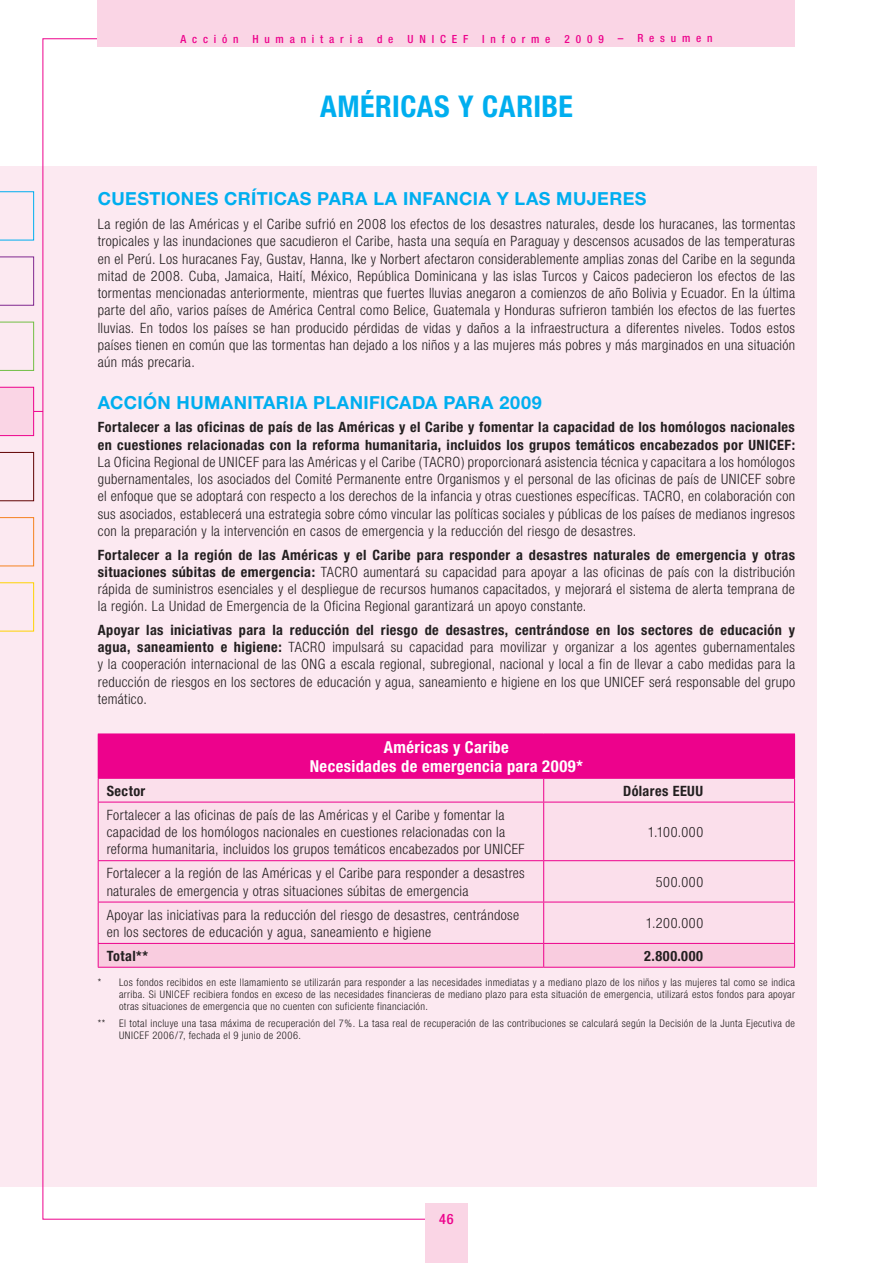
<style>
.page{position:relative;width:893px;height:1263px;background:#fff}
.page>*{position:absolute;margin:0;border:0;box-sizing:border-box;transform-origin:0 0}
.t1{font:700 condensed 30px "Helvetica Neue";letter-spacing:.015em;color:#00aeef}
.t2{font:700 18px "Helvetica Neue";letter-spacing:.025em;color:#00aeef}
.t3{font:700 condensed 16.5px/18.8px "Helvetica Neue";letter-spacing:.025em;color:#fff;text-align:center}
.t4{font:300 condensed 14.25px/17.2px "Helvetica Neue";letter-spacing:.02em;color:#231f20;text-align:justify}
.t5{font:700 condensed 14.25px/17.2px "Helvetica Neue";letter-spacing:.03em;color:#231f20}
.t6{font:500 condensed 14.25px "Helvetica Neue";color:#ed028c}
.t7{font:500 condensed 11.25px "Helvetica Neue";letter-spacing:.515em;color:#ed028c}
.t8{font:300 condensed 10.5px/12px "Helvetica Neue";letter-spacing:.035em;color:#231f20;text-align:justify}
.s1{font-weight:700}
</style>
<div class="page">
<div style="left:0;top:166px;width:816px;height:1020px;background:#fce9f1"></div>
<svg style="left:42px;top:38px;width:407px;height:1182px"></svg>
<div style="left:425px;top:1203px;width:43px;height:60px;background:#fad5e5"></div>
<div style="left:98px;top:0;width:697px;height:47px;background:#fad5e5"></div>
<svg style="left:0;top:191px;width:34px;height:49px"></svg>
<svg style="left:0;top:322px;width:34px;height:49px"></svg>
<svg style="left:0;top:452px;width:34px;height:49px"></svg>
<svg style="left:0;top:257px;width:34px;height:49px"></svg>
<svg style="left:0;top:387px;width:43px;height:49px"></svg>
<svg style="left:0;top:517px;width:34px;height:49px"></svg>
<svg style="left:0;top:582px;width:34px;height:49px"></svg>
<div style="left:98px;top:734px;width:697px;height:44px;background:#ed028c"></div>
<div style="left:99px;top:779px;width:695px;height:164px;background:#fbdfeb"></div>
<hr style="left:98px;top:733px;width:446px;height:1px;background:#ed028c">
<hr style="left:544px;top:733px;width:251px;height:1px;background:#ed028c">
<hr style="left:98px;top:778px;width:446px;height:1px;background:#ed028c">
<svg style="left:98px;top:779px;width:1px;height:23px"></svg>
<hr style="left:544px;top:778px;width:251px;height:1px;background:#ed028c">
<svg style="left:543px;top:779px;width:1px;height:23px"></svg>
<svg style="left:794px;top:779px;width:1px;height:23px"></svg>
<hr style="left:98px;top:802px;width:446px;height:1px;background:#ed028c">
<hr style="left:98px;top:802px;width:1px;height:58px;background:#ed028c">
<hr style="left:544px;top:802px;width:251px;height:1px;background:#ed028c">
<hr style="left:543px;top:802px;width:1px;height:58px;background:#ed028c">
<hr style="left:794px;top:802px;width:1px;height:58px;background:#ed028c">
<hr style="left:98px;top:860px;width:446px;height:1px;background:#ed028c">
<hr style="left:98px;top:861px;width:1px;height:41px;background:#ed028c">
<hr style="left:544px;top:860px;width:251px;height:1px;background:#ed028c">
<hr style="left:543px;top:861px;width:1px;height:41px;background:#ed028c">
<hr style="left:794px;top:861px;width:1px;height:41px;background:#ed028c">
<hr style="left:98px;top:902px;width:446px;height:1px;background:#ed028c">
<hr style="left:98px;top:902px;width:1px;height:41px;background:#ed028c">
<hr style="left:544px;top:902px;width:251px;height:1px;background:#ed028c">
<hr style="left:543px;top:902px;width:1px;height:41px;background:#ed028c">
<hr style="left:794px;top:902px;width:1px;height:41px;background:#ed028c">
<svg style="left:98px;top:943px;width:697px;height:24px;background:#f8c1da"></svg>
<hr style="left:98px;top:967px;width:446px;height:1px;background:#ed028c">
<hr style="left:544px;top:967px;width:251px;height:1px;background:#ed028c">
<p class="t7" style="left:180px;top:32px;width:534px">Acción Humanitaria de UNICEF Informe 2009 – Resumen</p>
<h1 class="t1" style="left:320px;top:88px;width:254px">AMéRICAS Y CARIBE</h1>
<p class="t2" style="left:98px;top:188px;width:52px">CUESTION</p>
<p class="t2" style="left:195px;top:188px;width:42px">ES CRÍTICAS</p>
<p class="t2" style="left:317px;top:188px;width:14px">PARA</p>
<p class="t2" style="left:373px;top:188px;width:42px">LA INFANCIA</p>
<p class="t2" style="left:497px;top:188px;width:31px">Y LAS</p>
<p class="t2" style="left:556px;top:188px;width:91px">MUJERES</p>
<p class="t4" style="left:98px;top:215px;width:699px">La región de las Américas y el Caribe sufrió en 2008 los efectos de los desastres naturales, desde los huracanes, las tormentas tropicales y las inundaciones que sacudieron el Caribe, hasta una sequía en Paraguay y descensos acusados de las temperaturas en el Perú. Los huracanes Fay, Gustav, Hanna, Ike y Norbert afectaron considerablemente amplias zonas del Caribe en la segunda mitad de 2008. Cuba, Jamaica, Haití, México, República Dominicana y las islas Turcos y Caicos padecieron los efectos de las tormentas mencionadas anteriormente, mientras que fuertes lluvias anegaron a comienzos de año Bolivia y Ecuador. En la última parte del año, varios países de América Central como Belice, Guatemala y Honduras sufrieron también los efectos de las fuertes lluvias. En todos los países se han producido pérdidas de vidas y daños a la infraestructura a diferentes niveles. Todos estos países tienen en común que las tormentas han dejado a los niños y a las mujeres más pobres y más marginados en una situación aún más precaria.</p>
<p class="t2" style="left:98px;top:391px;width:13px">ACCIÓN</p>
<p class="t2" style="left:177px;top:391px;width:40px">HUMANITARIA</p>
<p class="t2" style="left:313px;top:391px;width:13px">PLANIFICADA</p>
<p class="t2" style="left:443px;top:391px;width:14px">PARA</p>
<p class="t2" style="left:499px;top:391px;width:44px">2009</p>
<p class="t5" style="left:98px;top:418px;width:699px">Fortalecer a las oficinas de país de las Américas y el Caribe y fomentar la capacidad de los homólogos nacionales en cuestiones relacionadas con la reforma humanitaria, incluidos los grupos temáticos encabezados por UNICEF:</p>
<p class="t4" style="left:98px;top:453px;width:699px">La Oficina Regional de UNICEF para las Américas y el Caribe (TACRO) proporcionará asistencia técnica y capacitara a los homólogos gubernamentales, los asociados del Comité Permanente entre Organismos y el personal de las oficinas de país de UNICEF sobre el enfoque que se adoptará con respecto a los derechos de la infancia y otras cuestiones específicas. TACRO, en colaboración con sus asociados, establecerá una estrategia sobre cómo vincular las políticas sociales y públicas de los países de medianos ingresos con la preparación y la intervención en casos de emergencia y la reducción del riesgo de desastres.</p>
<p class="t4" style="left:98px;top:546px;width:699px"><span class="s1">Fortalecer a la región de las Américas y el Caribe para responder a desastres naturales de emergencia y otras situaciones súbitas de emergencia:</span> TACRO aumentará su capacidad para apoyar a las oficinas de país con la distribución rápida de suministros esenciales y el despliegue de recursos humanos capacitados, y mejorará el sistema de alerta temprana de la región. La Unidad de Emergencia de la Oficina Regional garantizará un apoyo constante.</p>
<p class="t4" style="left:98px;top:621px;width:699px"><span class="s1">Apoyar las iniciativas para la reducción del riesgo de desastres, centrándose en los sectores de educación y agua, saneamiento e higiene:</span> TACRO impulsará su capacidad para movilizar y organizar a los agentes gubernamentales y la cooperación internacional de las ONG a escala regional, subregional, nacional y local a fin de llevar a cabo medidas para la reducción de riesgos en los sectores de educación y agua, saneamiento e higiene en los que UNICEF será responsable del grupo temático.</p>
<p class="t3" style="left:310px;top:738px;width:275px">Américas y Caribe<br>Necesidades de emergencia para 2009*</p>
<p class="t5" style="left:107px;top:782px;width:40px">Sector</p>
<p class="t5" style="left:623px;top:782px;width:81px">Dólares EEUU</p>
<p class="t4" style="left:107px;top:806px;width:419px;text-align:left">Fortalecer a las oficinas de país de las Américas y el Caribe y fomentar la capacidad de los homólogos nacionales en cuestiones relacionadas con la reforma humanitaria, incluidos los grupos temáticos encabezados por UNICEF</p>
<p class="t4" style="left:648px;top:823px;width:57px">1.100.000</p>
<p class="t4" style="left:107px;top:865px;width:420px">Fortalecer a la región de las Américas y el Caribe para responder a desastres naturales de emergencia y otras situaciones súbitas de emergencia</p>
<p class="t4" style="left:656px;top:873px;width:49px">500.000</p>
<p class="t4" style="left:107px;top:906px;width:414px">Apoyar las iniciativas para la reducción del riesgo de desastres, centrándose en los sectores de educación y agua, saneamiento e higiene</p>
<p class="t4" style="left:646px;top:915px;width:59px">1.200.000</p>
<p class="t5" style="left:107px;top:947px;width:43px">Total**</p>
<p class="t5" style="left:644px;top:947px;width:61px">2.800.000</p>
<p class="t8" style="left:119px;top:976px;width:677px;text-indent:-21px">* Los fondos recibidos en este llamamiento se utilizarán para responder a las necesidades inmediatas y a mediano plazo de los niños y las mujeres tal como se indica arriba. Si UNICEF recibiera fondos en exceso de las necesidades financieras de mediano plazo para esta situación de emergencia, utilizará estos fondos para apoyar otras situaciones de emergencia que no cuenten con suficiente financiación.</p>
<p class="t8" style="left:98px;top:1017px;width:9px">**</p>
<p class="t8" style="left:119px;top:1017px;width:677px">El total incluye una tasa máxima de recuperación del 7%. La tasa real de recuperación de las contribuciones se calculará según la Decisión de la Junta Ejecutiva de<br>UNICEF 2006/7, fechada el 9 junio de 2006.</p>
<p class="t6" style="left:439px;top:1210px;width:16px">46</p>
</div>
